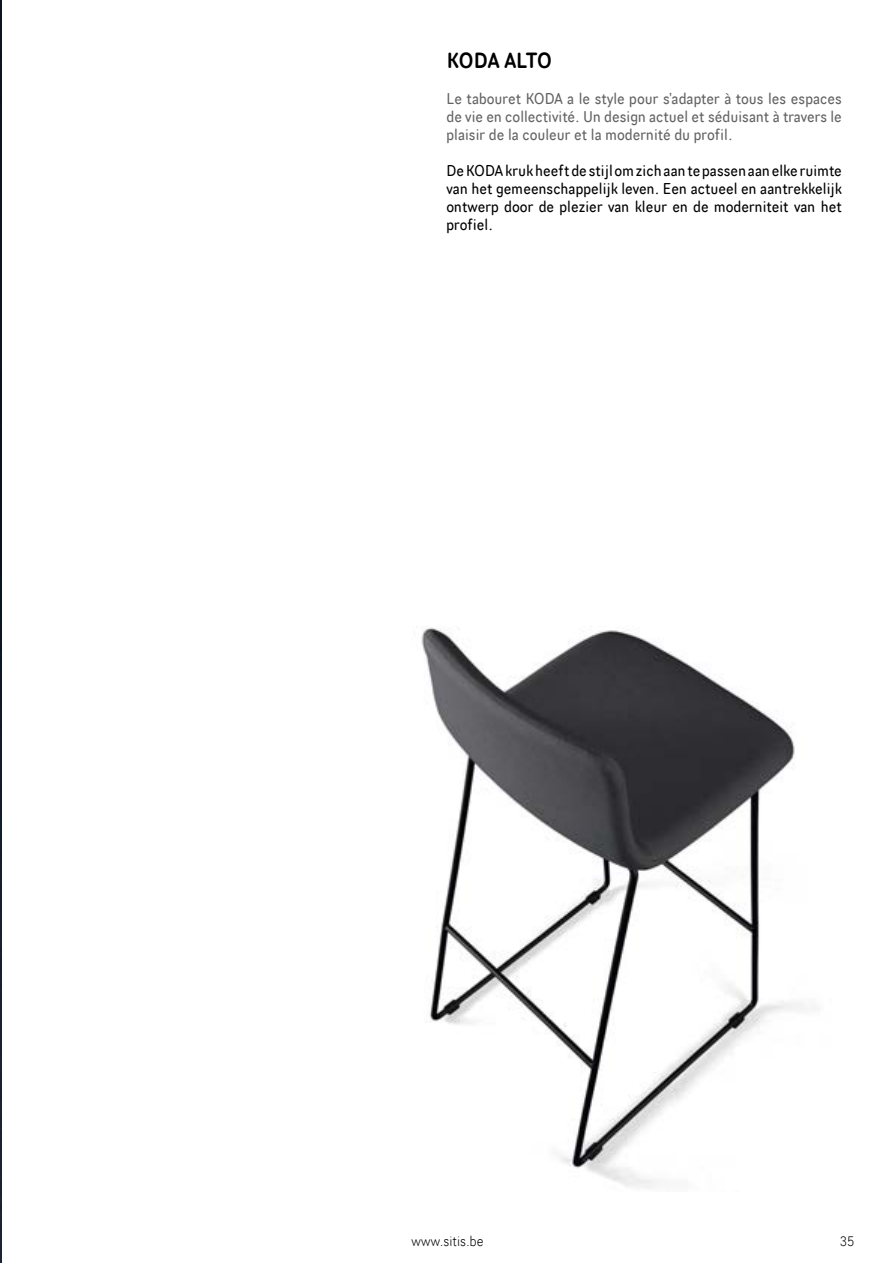
<style>
.page{position:relative;width:893px;height:1263px;background:#fff}
.page>*{position:absolute;margin:0;border:0;box-sizing:border-box;transform-origin:0 0}
.t1{font:21px "Scheme Rg";letter-spacing:-.015em;color:#000}
.t2{font:15px/18px "Scheme Bk";color:#000;text-align:justify}
.t3{font:15px/18px "Scheme Bk";color:#646363;text-align:justify}
.t4{font:13.5px "Scheme Lt";color:#000}
</style>
<div class="page">
<img style="left:421px;top:627px;width:397px;height:562px">
<img style="left:0;top:0;width:1px;height:1263px">
<h1 class="t1" style="left:446px;top:48px;width:107px">KODA ALTO</h1>
<p class="t3" style="left:446px;top:90px;width:397px">Le tabouret KODA a le style pour s’adapter à tous les espaces de vie en collectivité. Un design actuel et séduisant à travers le plaisir de la couleur et la modernité du profil.</p>
<p class="t2" style="left:446px;top:162px;width:397px">De KODA kruk heeft de stijl om zich aan te passen aan elke ruimte van het gemeenschappelijk leven. Een actueel en aantrekkelijk ontwerp door de plezier van kleur en de moderniteit van het profiel.</p>
<p class="t4" style="left:411px;top:1233px;width:74px">www.sitis.be</p>
<p class="t4" style="left:840px;top:1233px;width:16px">35</p>
</div>
